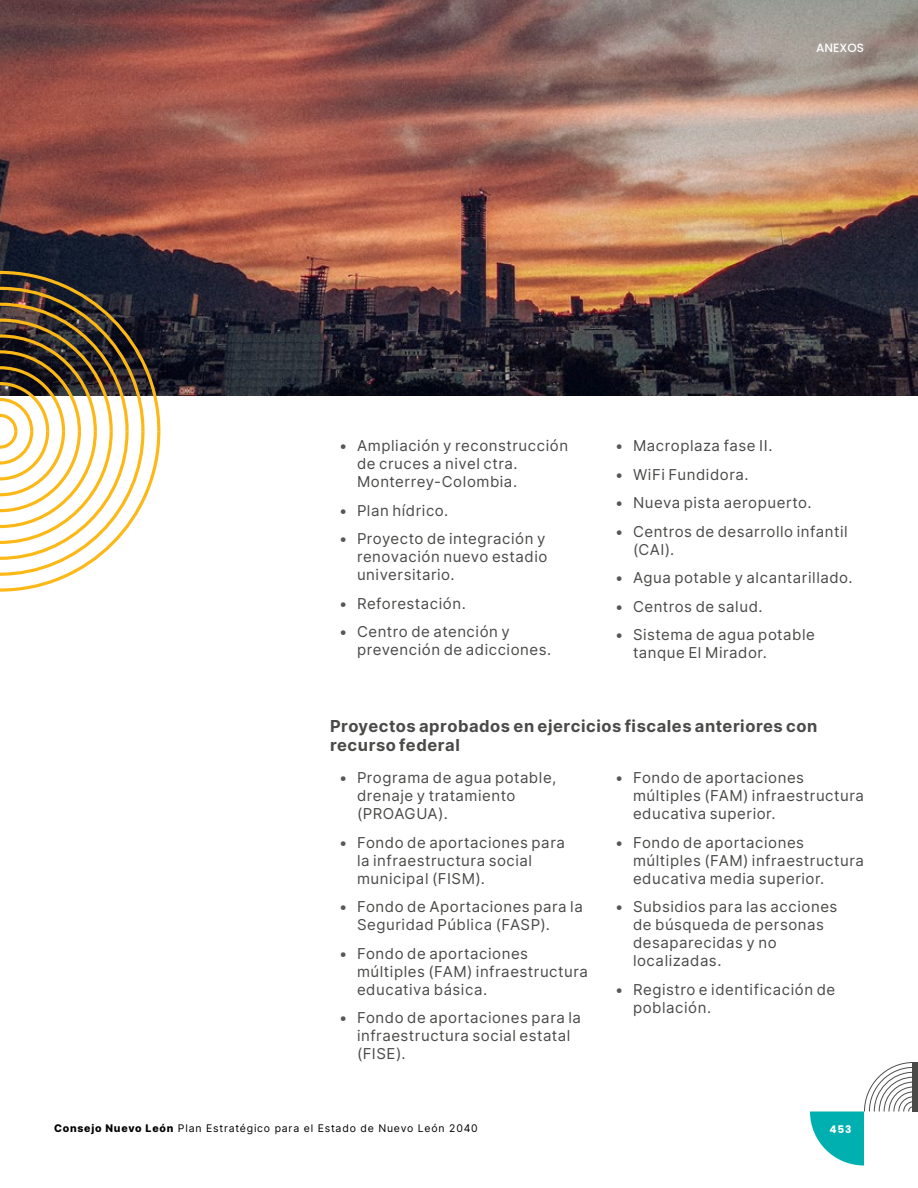
<style>
.page{position:relative;width:918px;height:1188px;background:#fff}
.page>*{position:absolute;margin:0;border:0;box-sizing:border-box;transform-origin:0 0}
.t1{font:700 16.5px/19.5px "Inter";letter-spacing:.035em;color:#4a4a49}
.t2{font:15px/18px "Inter";letter-spacing:.035em;color:#4a4a49}
.t3{font:500 12px "Poppins";color:#fff}
.t4{font:10.5px "Inter";letter-spacing:.075em;color:#000}
.t5{font:700 10.5px "Poppins";color:#fff}
.s1{font-weight:700;color:#575756}
.s2{font-weight:800}
</style>
<div class="page">
<svg style="left:810px;top:1062px;width:102px;height:104px"></svg>
<div style="left:912px;top:1062px;width:6px;height:50px;background:#4a4a49"></div>
<img style="left:0;top:0;width:918px;height:395px">
<svg style="left:0;top:271px;width:160px;height:321px"></svg>
<p class="t3" style="left:816px;top:40px;width:49px">ANEXOS</p>
<p class="t2" style="left:357px;top:437px;width:213px;text-indent:-17px"><span class="s1">•</span> Ampliación y reconstrucción de cruces a nivel ctra.<br>Monterrey-Colombia.</p>
<p class="t2" style="left:340px;top:501px;width:110px"><span class="s1">•</span> Plan hídrico.</p>
<p class="t2" style="left:357px;top:530px;width:192px;text-indent:-17px"><span class="s1">•</span> Proyecto de integración y renovación nuevo estadio universitario.</p>
<p class="t2" style="left:340px;top:594px;width:127px"><span class="s1">•</span> Reforestación.</p>
<p class="t2" style="left:357px;top:623px;width:196px;text-indent:-17px"><span class="s1">•</span> Centro de atención y prevención de adicciones.</p>
<p class="t2" style="left:616px;top:437px;width:158px"><span class="s1">•</span> Macroplaza fase II.</p>
<p class="t2" style="left:616px;top:465px;width:134px"><span class="s1">•</span> WiFi Fundidora.</p>
<p class="t2" style="left:616px;top:494px;width:197px"><span class="s1">•</span> Nueva pista aeropuerto.</p>
<p class="t2" style="left:633px;top:522px;width:216px;text-indent:-17px"><span class="s1">•</span> Centros de desarrollo infantil (CAI).</p>
<p class="t2" style="left:616px;top:569px;width:238px"><span class="s1">•</span> Agua potable y alcantarillado.</p>
<p class="t2" style="left:616px;top:597px;width:148px"><span class="s1">•</span> Centros de salud.</p>
<p class="t2" style="left:633px;top:626px;width:183px;text-indent:-17px"><span class="s1">•</span> Sistema de agua potable tanque El Mirador.</p>
<p class="t1" style="left:330px;top:716px;width:489px">Proyectos aprobados en ejercicios fiscales anteriores con recurso federal</p>
<p class="t2" style="left:357px;top:769px;width:201px;text-indent:-17px"><span class="s1">•</span> Programa de agua potable, drenaje y tratamiento (PROAGUA).</p>
<p class="t2" style="left:357px;top:833px;width:209px;text-indent:-17px"><span class="s1">•</span> Fondo de aportaciones para la infraestructura social municipal (FISM).</p>
<p class="t2" style="left:357px;top:898px;width:227px;text-indent:-17px"><span class="s1">•</span> Fondo de Aportaciones para la<br>Seguridad Pública (FASP).</p>
<p class="t2" style="left:357px;top:944px;width:232px;text-indent:-17px"><span class="s1">•</span> Fondo de aportaciones múltiples (FAM) infraestructura educativa básica.</p>
<p class="t2" style="left:357px;top:1009px;width:226px;text-indent:-17px"><span class="s1">•</span> Fondo de aportaciones para la infraestructura social estatal (FISE).</p>
<p class="t2" style="left:633px;top:769px;width:232px;text-indent:-17px"><span class="s1">•</span> Fondo de aportaciones múltiples (FAM) infraestructura educativa superior.</p>
<p class="t2" style="left:633px;top:833px;width:232px;text-indent:-17px"><span class="s1">•</span> Fondo de aportaciones múltiples (FAM) infraestructura educativa media superior.</p>
<p class="t2" style="left:633px;top:898px;width:206px;text-indent:-17px"><span class="s1">•</span> Subsidios para las acciones de búsqueda de personas desaparecidas y no localizadas.</p>
<p class="t2" style="left:633px;top:980px;width:204px;text-indent:-17px"><span class="s1">•</span> Registro e identificación de población.</p>
<p class="t4" style="left:54px;top:1121px;width:425px"><span class="s2">Consejo Nuevo León</span> Plan Estratégico para el Estado de Nuevo León 2040</p>
<p class="t5" style="left:830px;top:1123px;width:23px">453</p>
</div>
